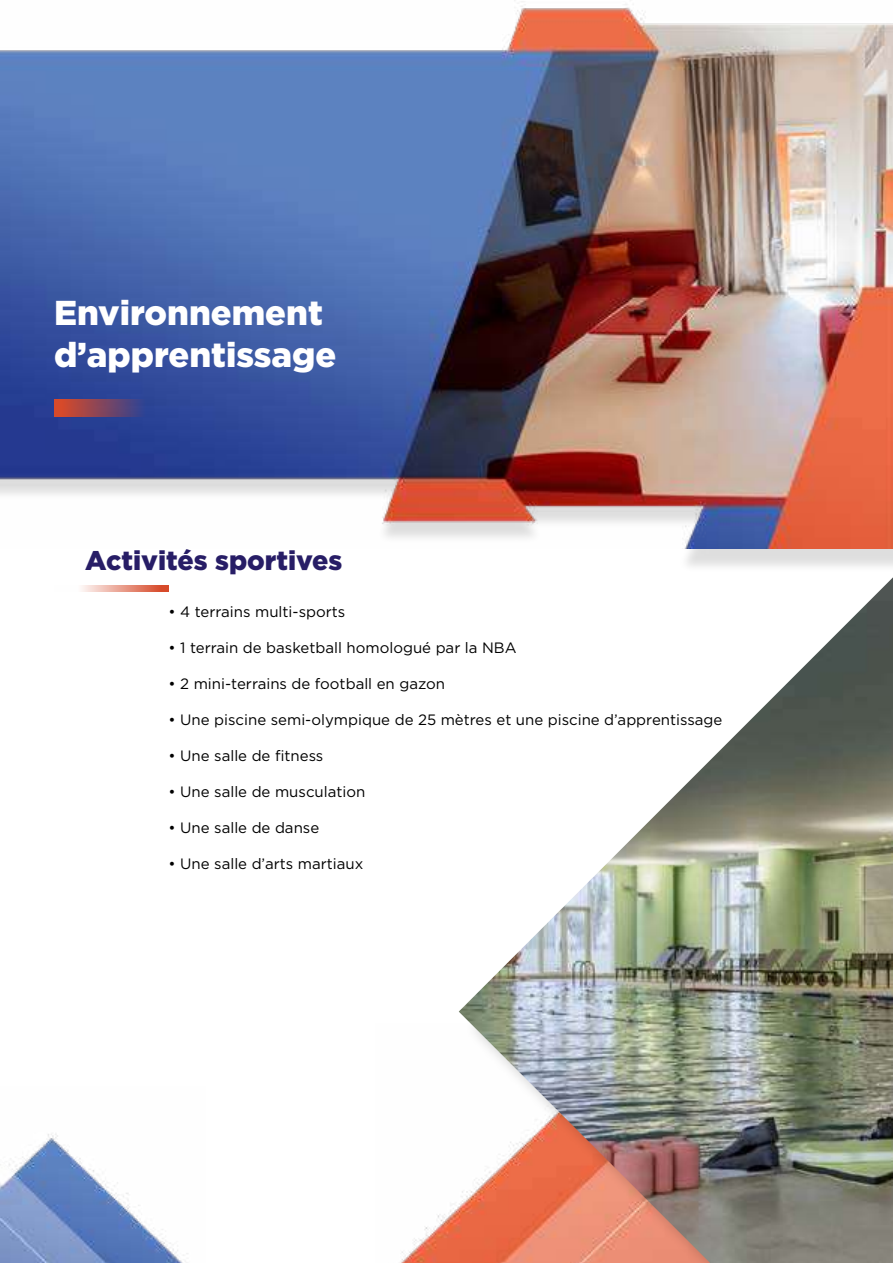
<style>
.page{position:relative;width:893px;height:1263px;background:#fff}
.page>*{position:absolute;margin:0;border:0;box-sizing:border-box;transform-origin:0 0}
.t1{font:900 34.5px/41.4px "Gotham";color:#fff}
.t2{font:900 27px "Gotham";color:#271d66}
.t3{font:15px "Gotham";color:#000}
</style>
<div class="page">
<img style="left:400px;top:1205px;width:59px;height:58px">
<img style="left:0;top:1134px;width:188px;height:129px">
<svg style="left:81px;top:585px;width:88px;height:6px"></svg>
<div style="left:0;top:16px;width:893px;height:557px;background:#000;opacity:.13"></div>
<img style="left:0;top:0;width:893px;height:549px">
<svg style="left:54px;top:400px;width:115px;height:17px;background:#744566"></svg>
<img style="left:459px;top:577px;width:434px;height:686px">
<h1 class="t1" style="left:54px;top:292px;width:284px">Environnement d’apprentissage</h1>
<h2 class="t2" style="left:85px;top:542px;width:259px">Activités sportives</h2>
<p class="t3" style="left:169px;top:602px;width:178px">• 4 terrains multi-sports</p>
<p class="t3" style="left:169px;top:638px;width:349px">• 1 terrain de basketball homologué par la NBA</p>
<p class="t3" style="left:169px;top:674px;width:278px">• 2 mini-terrains de football en gazon</p>
<p class="t3" style="left:169px;top:710px;width:555px">• Une piscine semi-olympique de 25 mètres et une piscine d’apprentissage</p>
<p class="t3" style="left:169px;top:746px;width:156px">• Une salle de fitness</p>
<p class="t3" style="left:169px;top:782px;width:198px">• Une salle de musculation</p>
<p class="t3" style="left:169px;top:818px;width:152px">• Une salle de danse</p>
<p class="t3" style="left:169px;top:854px;width:196px">• Une salle d’arts martiaux</p>
</div>
